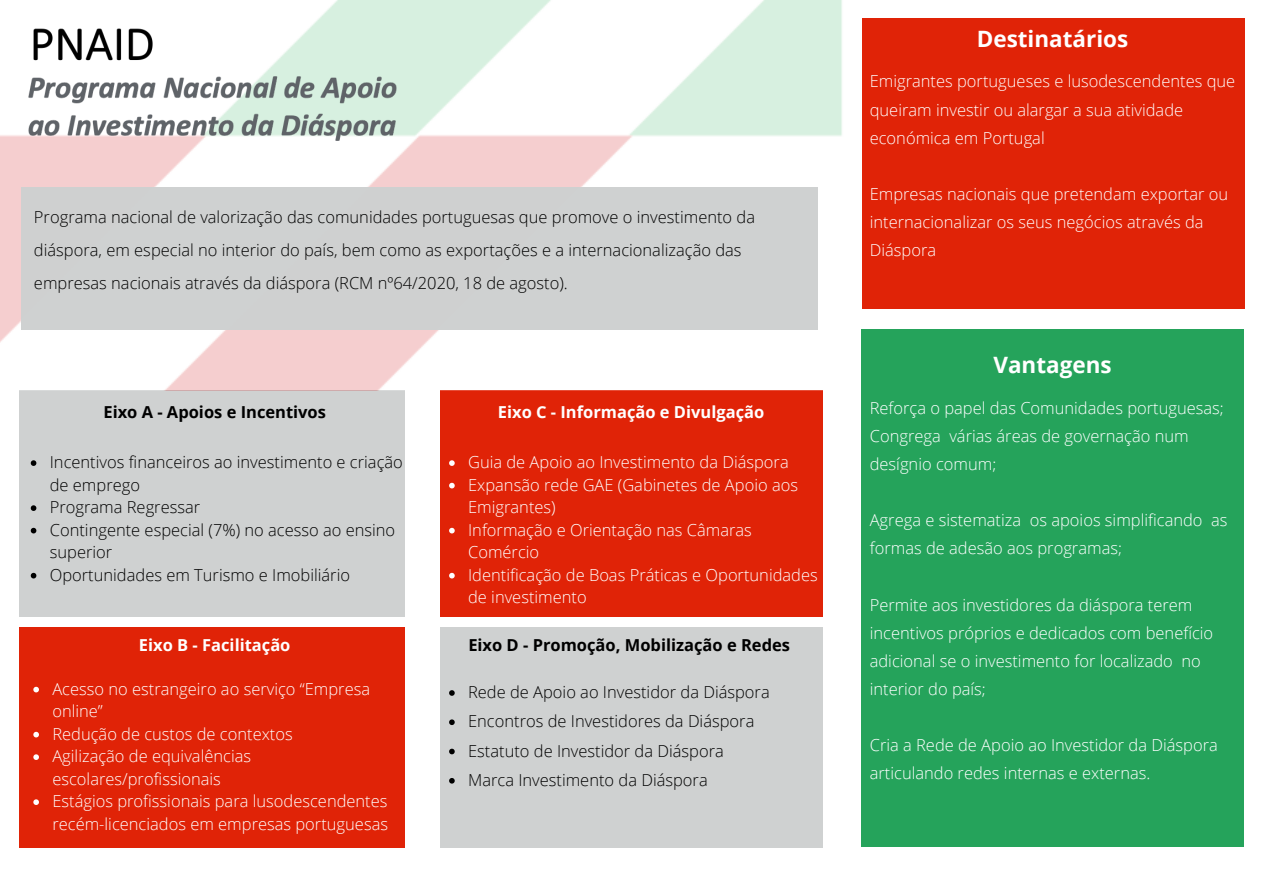
<style>
.page{position:relative;width:1263px;height:894px;background:#fff}
.page>*{position:absolute;margin:0;border:0;box-sizing:border-box;transform-origin:0 0}
.t1{font:700 22.5px "Open Sans";color:#fff}
.t2{font:300 16.5px/28px "Open Sans";color:#fff}
.t3{font:300 16.5px/22.5px "Open Sans";color:#000}
.t4{font:700 16.5px "Open Sans";color:#000}
.t5{font:700 16.5px "Open Sans";color:#fff}
</style>
<div class="page">
<div style="left:19px;top:390px;width:385px;height:226px;background:#cfd1d1"></div>
<div style="left:440px;top:390px;width:382px;height:226px;background:#e02307"></div>
<div style="left:19px;top:627px;width:386px;height:221px;background:#e02307"></div>
<div style="left:440px;top:627px;width:383px;height:221px;background:#cfd1d1"></div>
<img style="left:0;top:0;width:842px;height:390px">
<img style="left:19px;top:72px;width:386px;height:82px">
<svg style="left:31px;top:460px;width:5px;height:6px"></svg>
<svg style="left:31px;top:505px;width:5px;height:6px"></svg>
<svg style="left:31px;top:527px;width:5px;height:6px"></svg>
<svg style="left:31px;top:572px;width:5px;height:6px"></svg>
<svg style="left:449px;top:460px;width:6px;height:6px"></svg>
<svg style="left:449px;top:482px;width:6px;height:6px"></svg>
<svg style="left:449px;top:527px;width:6px;height:6px"></svg>
<svg style="left:449px;top:572px;width:6px;height:6px"></svg>
<svg style="left:33px;top:686px;width:6px;height:6px"></svg>
<svg style="left:33px;top:731px;width:6px;height:6px"></svg>
<svg style="left:33px;top:754px;width:6px;height:5px"></svg>
<svg style="left:33px;top:799px;width:6px;height:5px"></svg>
<svg style="left:449px;top:690px;width:6px;height:5px"></svg>
<svg style="left:449px;top:719px;width:6px;height:5px"></svg>
<svg style="left:449px;top:748px;width:6px;height:6px"></svg>
<svg style="left:449px;top:778px;width:6px;height:5px"></svg>
<div style="left:22px;top:187px;width:796px;height:142px;background:#cfd1d1"></div>
<div style="left:861px;top:329px;width:383px;height:517px;background:#25a35b"></div>
<div style="left:862px;top:19px;width:382px;height:290px;background:#e02307"></div>
<img style="left:26px;top:25px;width:127px;height:39px">
<p class="t3" style="left:34px;top:201px;width:723px;line-height:32.5px">Programa nacional de valorização das comunidades portuguesas que promove o investimento da diáspora, em especial no interior do país, bem como as exportações e a internacionalização das empresas nacionais através da diáspora (RCM nº64/2020, 18 de agosto).</p>
<p class="t4" style="left:103px;top:400px;width:224px">Eixo A - Apoios e Incentivos</p>
<p class="t3" style="left:50px;top:450px;width:355px">Incentivos financeiros ao investimento e criação de emprego</p>
<p class="t3" style="left:50px;top:495px;width:152px">Programa Regressar</p>
<p class="t3" style="left:50px;top:518px;width:347px">Contingente especial (7%) no acesso ao ensino superior</p>
<p class="t3" style="left:50px;top:563px;width:302px">Oportunidades em Turismo e Imobiliário</p>
<p class="t5" style="left:139px;top:633px;width:153px">Eixo B - Facilitação</p>
<p class="t2" style="left:52px;top:676px;width:319px;line-height:22.5px">Acesso no estrangeiro ao serviço “Empresa online”</p>
<p class="t2" style="left:52px;top:719px;width:242px">Redução de custos de contextos</p>
<p class="t2" style="left:52px;top:744px;width:200px;line-height:22.5px">Agilização de equivalências escolares/profissionais</p>
<p class="t2" style="left:52px;top:789px;width:337px;line-height:22.5px">Estágios profissionais para lusodescendentes recém-licenciados em empresas portuguesas</p>
<p class="t5" style="left:498px;top:400px;width:268px">Eixo C - Informação e Divulgação</p>
<p class="t2" style="left:468px;top:447px;width:322px">Guia de Apoio ao Investimento da Diáspora</p>
<p class="t2" style="left:468px;top:473px;width:331px;line-height:22.5px">Expansão rede GAE (Gabinetes de Apoio aos<br>Emigrantes)</p>
<p class="t2" style="left:468px;top:518px;width:285px;line-height:22.5px">Informação e Orientação nas Câmaras<br>Comércio</p>
<p class="t2" style="left:468px;top:563px;width:351px;line-height:22.5px">Identificação de Boas Práticas e Oportunidades de investimento</p>
<p class="t4" style="left:468px;top:633px;width:323px">Eixo D - Promoção, Mobilização e Redes</p>
<p class="t3" style="left:468px;top:680px;width:303px">Rede de Apoio ao Investidor da Diáspora</p>
<p class="t3" style="left:468px;top:709px;width:288px">Encontros de Investidores da Diáspora</p>
<p class="t3" style="left:468px;top:738px;width:257px">Estatuto de Investidor da Diáspora</p>
<p class="t3" style="left:468px;top:768px;width:241px">Marca Investimento da Diáspora</p>
<p class="t1" style="left:977px;top:23px;width:153px">Destinatários</p>
<p class="t2" style="left:870px;top:67px;width:367px">Emigrantes portugueses e lusodescendentes que queiram investir ou alargar a sua atividade económica em Portugal</p>
<p class="t2" style="left:870px;top:179px;width:360px">Empresas nacionais que pretendam exportar ou internacionalizar os seus negócios através da<br>Diáspora</p>
<p class="t1" style="left:993px;top:349px;width:120px">Vantagens</p>
<p class="t2" style="left:870px;top:393px;width:356px">Reforça o papel das Comunidades portuguesas;</p>
<p class="t2" style="left:870px;top:421px;width:321px">Congrega várias áreas de governação num desígnio comum;</p>
<p class="t2" style="left:870px;top:505px;width:359px">Agrega e sistematiza os apoios simplificando as formas de adesão aos programas;</p>
<p class="t2" style="left:870px;top:590px;width:345px">Permite aos investidores da diáspora terem incentivos próprios e dedicados com benefício adicional se o investimento for localizado no interior do país;</p>
<p class="t2" style="left:870px;top:730px;width:350px">Cria a Rede de Apoio ao Investidor da Diáspora articulando redes internas e externas.</p>
</div>
